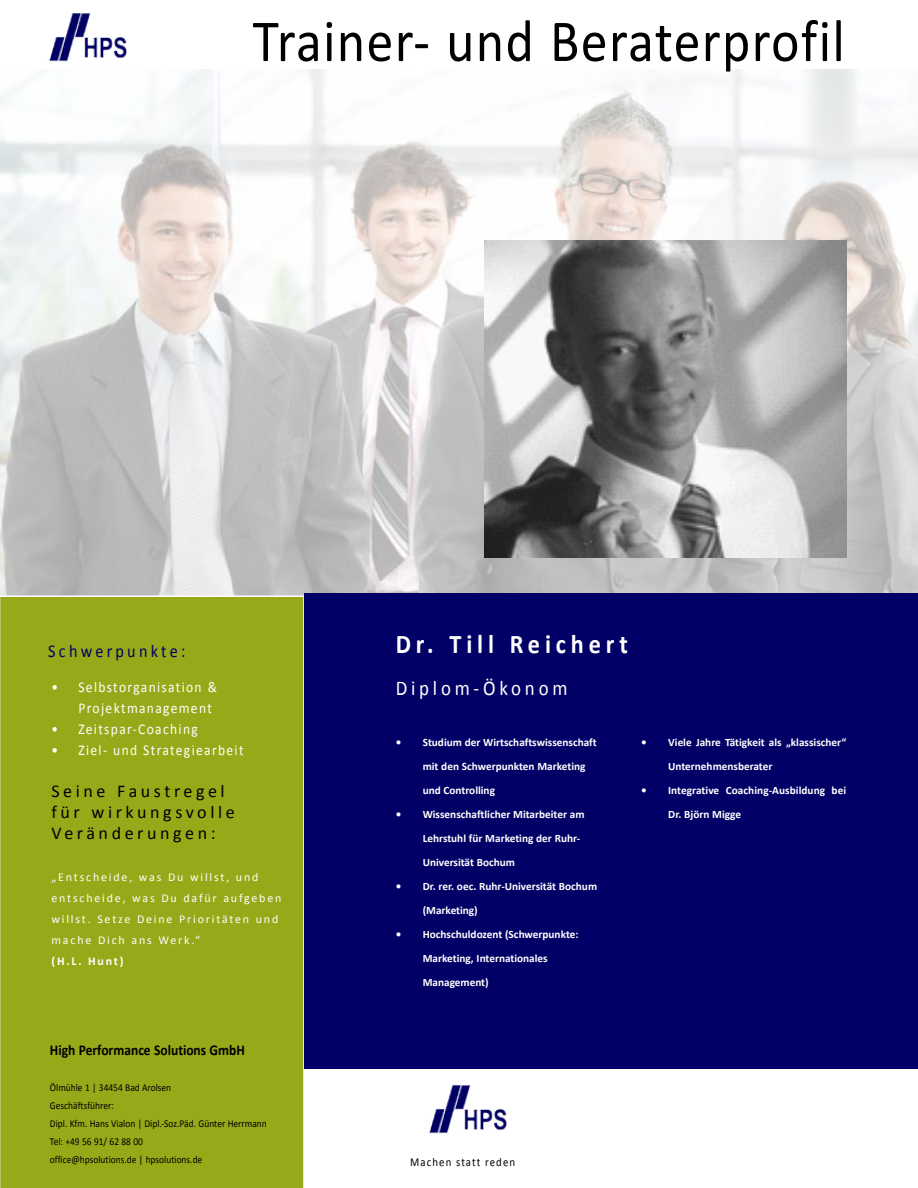
<style>
.page{position:relative;width:918px;height:1188px;background:#fff}
.page>*{position:absolute;margin:0;border:0;box-sizing:border-box;transform-origin:0 0}
.t1{font:60px "Calibri";letter-spacing:.025em;color:#000;scale:.9 1}
.t2{font:700 27px "Calibri";letter-spacing:.2em;color:#fff;scale:.9 1}
.t3{font:21px "Calibri";letter-spacing:.2em;color:#fff;scale:.9 1}
.t4{font:18px/21px "Calibri";letter-spacing:.2em;color:#000}
.t5{font:18px "Calibri";letter-spacing:.2em;color:#006;scale:.9 1}
.t6{font:15px/21px "Calibri";letter-spacing:.1em;color:#fff;scale:.9 1}
.t7{font:700 15px "Calibri";color:#000;scale:.9 1}
.t8{font:12px/21px "Calibri";letter-spacing:.15em;color:#fff}
.t9{font:12px "Calibri";letter-spacing:.1em;color:#000;scale:.9 1}
.t10{font:700 12px "Calibri";color:#fff}
.t11{font:700 11.25px/24px "Calibri";color:#fff}
.t12{font:10.5px/18px "Calibri";color:#000;scale:.9 1}
</style>
<div class="page">
<img style="left:0;top:69px;width:918px;height:527px">
<div style="left:0;top:596px;width:305px;height:592px;background:#97a918"></div>
<div style="left:305px;top:593px;width:613px;height:476px;background:#006"></div>
<img style="left:16px;top:13px;width:148px;height:65px">
<img style="left:429px;top:1085px;width:78px;height:49px">
<img style="left:484px;top:241px;width:362px;height:316px">
<h1 class="t1" style="left:253px;top:3px;width:660px">Trainer- und Beraterprofil</h1>
<h3 class="t5" style="left:48px;top:640px;width:154px">Schwerpunkte:</h3>
<h3 class="t6" style="left:78px;top:677px;width:156px;text-indent:-27px">• Selbstorganisation &amp;<br>Projektmanagement</h3>
<h3 class="t6" style="left:51px;top:719px;width:164px">• Zeitspar-Coaching</h3>
<h3 class="t6" style="left:51px;top:740px;width:215px">• Ziel- und Strategiearbeit</h3>
<h3 class="t4" style="left:51px;top:781px;width:185px">Seine Faustregel für wirkungsvolle<br>Veränderungen:</h3>
<p class="t8" style="left:51px;top:867px;width:232px">„Entscheide, was Du willst, und entscheide, was Du dafür aufgeben willst. Setze Deine Prioritäten und mache Dich ans Werk.“</p>
<p class="t10" style="left:52px;top:953px;width:74px">(H.L. Hunt)</p>
<h3 class="t7" style="left:50px;top:1041px;width:218px">High Performance Solutions GmbH</h3>
<p class="t12" style="left:50px;top:1079px;width:243px">Ölmühle 1 | 34454 Bad Arolsen<br>Geschäftsführer:<br>Dipl. Kfm. Hans Vialon | Dipl.-Soz.Päd. Günter Herrmann Tel: +49 56 91/ 62 88 00<br>office@hpsolutions.de | hpsolutions.de</p>
<h2 class="t2" style="left:396px;top:627px;width:259px">Dr. Till Reichert</h2>
<h3 class="t3" style="left:396px;top:675px;width:192px">Diplom-Ökonom</h3>
<p class="t11" style="left:423px;top:730px;width:176px;text-indent:-27px">• Studium der Wirtschaftswissenschaft mit den Schwerpunkten Marketing und Controlling</p>
<p class="t11" style="left:423px;top:802px;width:163px;text-indent:-27px">• Wissenschaftlicher Mitarbeiter am<br>Lehrstuhl für Marketing der Ruhr-<br>Universität Bochum</p>
<p class="t11" style="left:423px;top:874px;width:176px;text-indent:-27px">• Dr. rer. oec. Ruhr-Universität Bochum (Marketing)</p>
<p class="t11" style="left:423px;top:922px;width:157px;text-indent:-27px">• Hochschuldozent (Schwerpunkte:<br>Marketing, Internationales<br>Management)</p>
<p class="t11" style="left:668px;top:730px;width:180px;text-indent:-27px">• Viele Jahre Tätigkeit als „klassischer“<br>Unternehmensberater</p>
<p class="t11" style="left:668px;top:778px;width:179px;text-indent:-27px">• Integrative Coaching-Ausbildung bei<br>Dr. Björn Migge</p>
<p class="t9" style="left:410px;top:1155px;width:118px">Machen statt reden</p>
</div>
